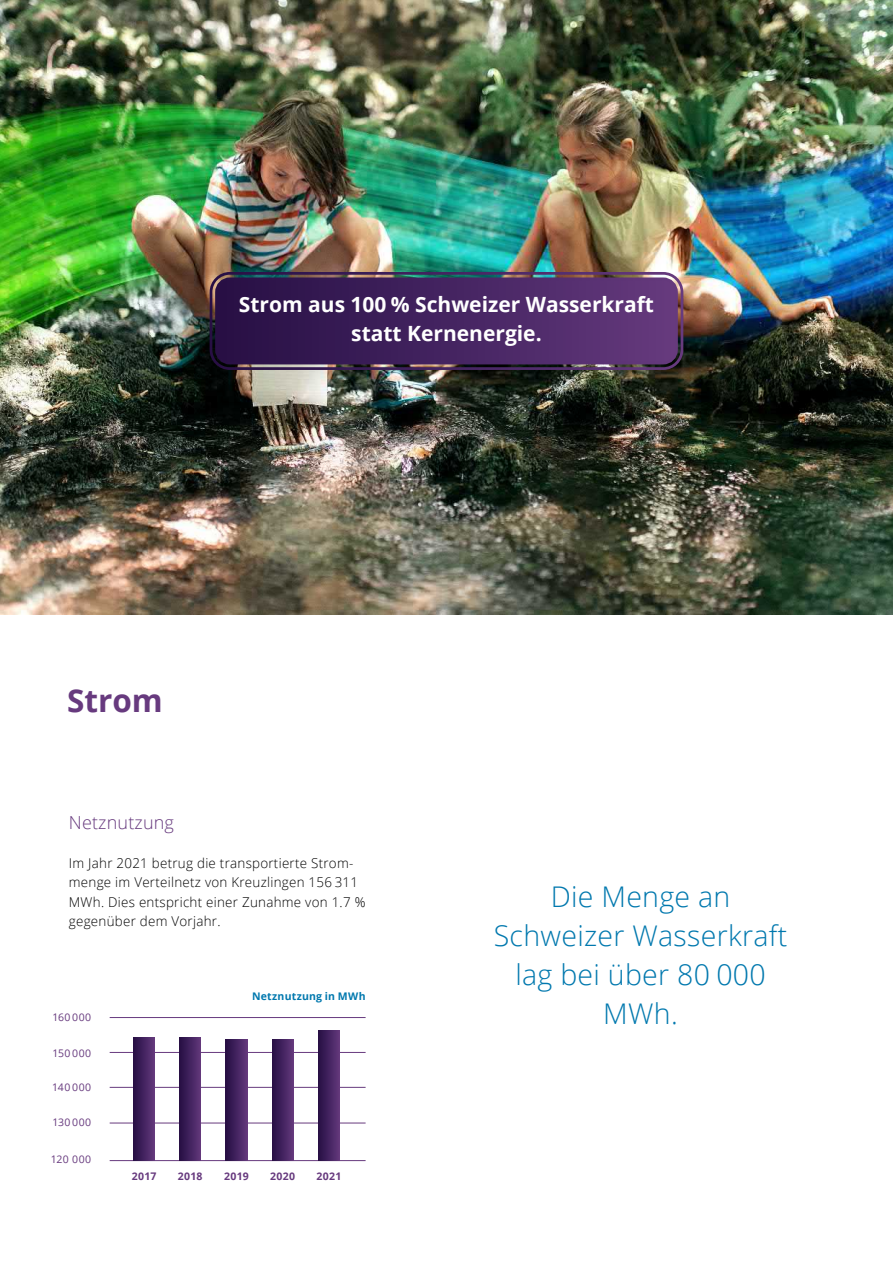
<style>
.page{position:relative;width:893px;height:1263px;background:#fff}
.page>*{position:absolute;margin:0;border:0;box-sizing:border-box;transform-origin:0 0}
.t1{font:700 31.5px "Open Sans";color:#673a7e}
.t2{font:300 28.5px/39px "Open Sans";letter-spacing:.01em;color:#0078ae;text-align:center}
.t3{font:700 21px/28.5px "Open Sans";color:#fff;text-align:center}
.t4{font:300 18px "Open Sans";letter-spacing:.01em;color:#673a7e}
.t5{font:300 13.5px/19.5px "Open Sans";letter-spacing:.02em;color:#000}
.t6{font:10.5px "Open Sans";letter-spacing:.045em;color:#673a7e}
.t7{font:700 10.5px "Open Sans";letter-spacing:.03em;color:#673a7e}
.t8{font:700 10.5px "Open Sans";letter-spacing:.025em;color:#0078ae}
</style>
<div class="page">
<img style="left:0;top:0;width:893px;height:614px">
<hr style="left:110px;top:1052px;width:256px;height:1px;background:#673a7e">
<hr style="left:110px;top:1087px;width:256px;height:1px;background:#673a7e">
<hr style="left:110px;top:1123px;width:256px;height:1px;background:#673a7e">
<hr style="left:110px;top:1160px;width:256px;height:1px;background:#673a7e">
<hr style="left:110px;top:1017px;width:256px;height:1px;background:#673a7e">
<svg style="left:318px;top:1031px;width:21px;height:129px;background:#42225e"></svg>
<svg style="left:272px;top:1040px;width:21px;height:120px;background:#43225e"></svg>
<svg style="left:226px;top:1040px;width:21px;height:120px;background:#43235f"></svg>
<svg style="left:180px;top:1037px;width:21px;height:123px;background:#44235f"></svg>
<svg style="left:133px;top:1037px;width:21px;height:123px;background:#42225e"></svg>
<svg style="left:216px;top:279px;width:460px;height:84px;background:#452460"></svg>
<div style="left:210px;top:272px;width:473px;height:98px;border:3px solid #fff;border-radius:19px"></div>
<div style="left:215px;top:277px;width:463px;height:87px;border:3px solid #fff;border-radius:13px"></div>
<h3 class="t3" style="left:239px;top:290px;width:417px">Strom aus 100 % Schweizer Wasserkraft statt Kernenergie.</h3>
<h1 class="t1" style="left:67px;top:678px;width:97px">Strom</h1>
<h3 class="t4" style="left:69px;top:810px;width:107px">Netznutzung</h3>
<p class="t5" style="left:69px;top:853px;width:298px">Im Jahr 2021 betrug die transportierte Strom&shy;menge im Verteilnetz von Kreuzlingen 156 311<br>MWh. Dies entspricht einer Zunahme von 1.7 % gegenüber dem Vorjahr.</p>
<p class="t6" style="left:52px;top:1010px;width:40px">160 000</p>
<p class="t6" style="left:53px;top:1046px;width:40px">150 000</p>
<p class="t6" style="left:52px;top:1079px;width:40px">140 000</p>
<p class="t6" style="left:53px;top:1115px;width:40px">130 000</p>
<p class="t6" style="left:51px;top:1152px;width:42px">120 000</p>
<p class="t8" style="left:252px;top:989px;width:115px">Netznutzung in MWh</p>
<p class="t7" style="left:132px;top:1169px;width:26px">2017</p>
<p class="t7" style="left:178px;top:1169px;width:26px">2018</p>
<p class="t7" style="left:224px;top:1169px;width:26px">2019</p>
<p class="t7" style="left:270px;top:1169px;width:27px">2020</p>
<p class="t7" style="left:316px;top:1169px;width:26px">2021</p>
<h2 class="t2" style="left:494px;top:876px;width:295px">Die Menge an<br>Schweizer Wasserkraft lag bei über 80 000<br>MWh.</h2>
</div>
